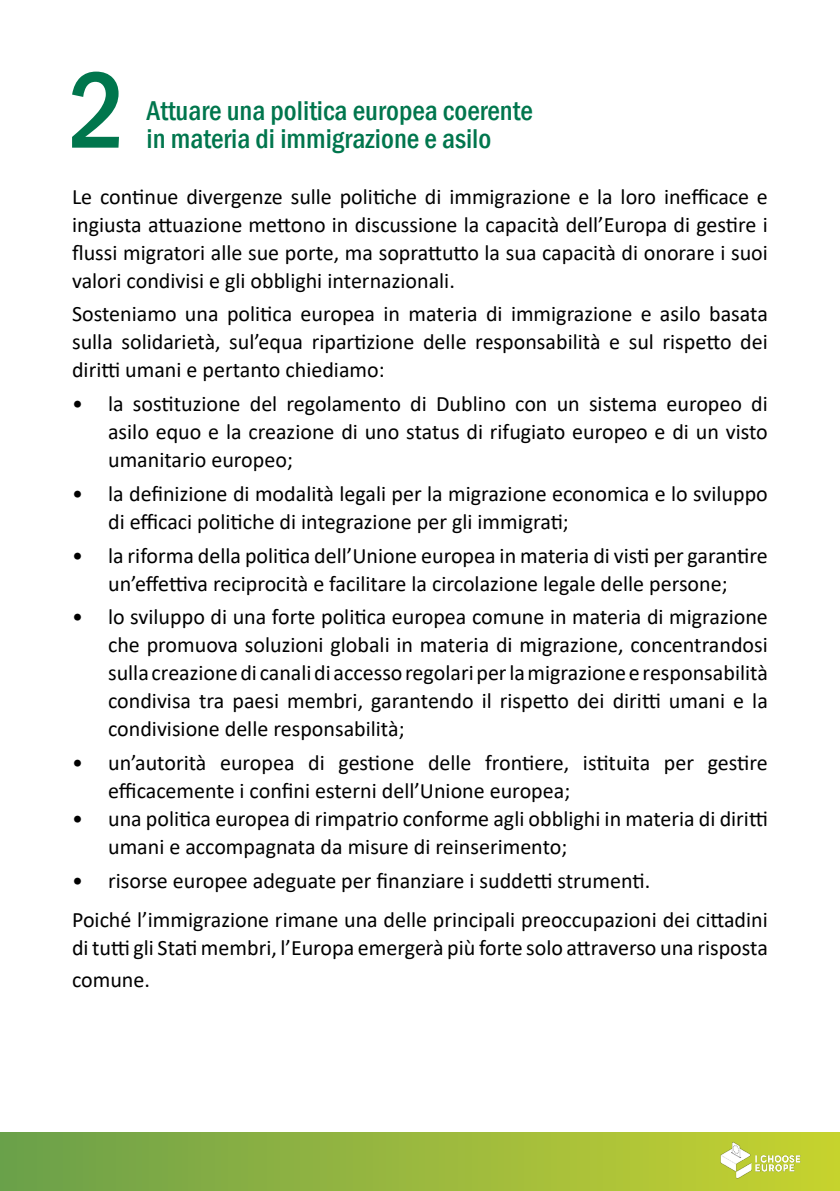
<style>
.page{position:relative;width:840px;height:1191px;background:#fff}
.page>*{position:absolute;margin:0;border:0;box-sizing:border-box;transform-origin:0 0}
.t1{font:500 condensed 112px "Franklin Gothic";color:#00764d}
.t2{font:500 condensed 28px/28px "Franklin Gothic";color:#00764d}
.t3{font:22px/28px "Calibri";color:#000}
</style>
<div class="page">
<div style="left:0;top:1132px;width:839px;height:59px;background:linear-gradient(to right,#6ba04c,#c8d230)"></div>
<img style="left:713px;top:1135px;width:93px;height:50px">
<h1 class="t1" style="left:68px;top:37px;width:59px">2</h1>
<p class="t2" style="left:146px;top:96px;width:387px">Attuare una politica europea coerente in materia di immigrazione e asilo</p>
<p class="t3" style="left:72px;top:182px;width:697px;text-align:justify">Le continue divergenze sulle politiche di immigrazione e la loro inefficace e ingiusta attuazione mettono in discussione la capacità dell’Europa di gestire i flussi migratori alle sue porte, ma soprattutto la sua capacità di onorare i suoi valori condivisi e gli obblighi internazionali.</p>
<p class="t3" style="left:72px;top:299px;width:697px;text-align:justify">Sosteniamo una politica europea in materia di immigrazione e asilo basata sulla solidarietà, sul’equa ripartizione delle responsabilità e sul rispetto dei diritti umani e pertanto chiediamo:</p>
<p class="t3" style="left:108px;top:389px;width:661px;text-align:justify;text-indent:-36px">• la sostituzione del regolamento di Dublino con un sistema europeo di asilo equo e la creazione di uno status di rifugiato europeo e di un visto umanitario europeo;</p>
<p class="t3" style="left:108px;top:479px;width:660px;text-indent:-36px">• la definizione di modalità legali per la migrazione economica e lo sviluppo di efficaci politiche di integrazione per gli immigrati;</p>
<p class="t3" style="left:72px;top:540px;width:697px;text-align:center">• la riforma della politica dell’Unione europea in materia di visti per garantire un’effettiva reciprocità e facilitare la circolazione legale delle persone;</p>
<p class="t3" style="left:108px;top:602px;width:661px;text-align:justify;text-indent:-36px">• lo sviluppo di una forte politica europea comune in materia di migrazione che promuova soluzioni globali in materia di migrazione, concentrandosi sulla creazione di canali di accesso regolari per la migrazione e responsabilità condivisa tra paesi membri, garantendo il rispetto dei diritti umani e la condivisione delle responsabilità;</p>
<p class="t3" style="left:108px;top:748px;width:661px;text-indent:-36px">• un’autorità europea di gestione delle frontiere, istituita per gestire efficacemente i confini esterni dell’Unione europea;</p>
<p class="t3" style="left:108px;top:804px;width:661px;text-indent:-36px">• una politica europea di rimpatrio conforme agli obblighi in materia di diritti umani e accompagnata da misure di reinserimento;</p>
<p class="t3" style="left:72px;top:860px;width:697px;line-height:39.4px">• risorse europee adeguate per finanziare i suddetti strumenti.<br>Poiché l’immigrazione rimane una delle principali preoccupazioni dei cittadini</p>
<p class="t3" style="left:72px;top:931px;width:697px;line-height:32px">di tutti gli Stati membri, l’Europa emergerà più forte solo attraverso una risposta comune.</p>
</div>
